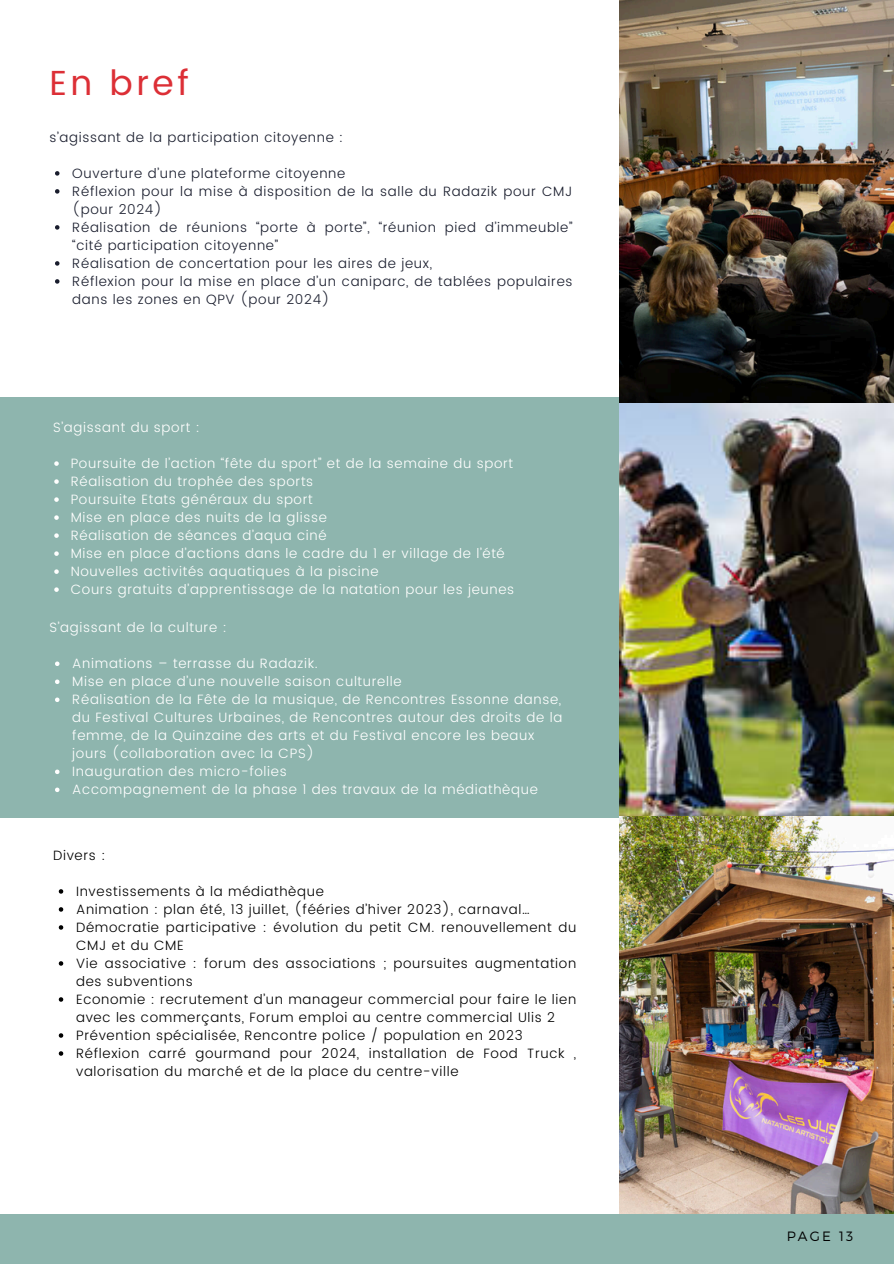
<style>
.page{position:relative;width:894px;height:1264px;background:#fff}
.page>*{position:absolute;margin:0;border:0;box-sizing:border-box;transform-origin:0 0}
.t1{font:34.8px "Poppins";letter-spacing:.1em;color:#dc2f36}
.t2{font:300 13.5px/18px "Poppins";letter-spacing:.05em;color:#000}
.t3{font:300 13.5px/18px "Poppins";letter-spacing:.05em;color:#fff}
.t4{font:300 13.5px/18px "Poppins";letter-spacing:.05em;color:#191d2d}
.t5{font:300 13.5px "Poppins";letter-spacing:.05em;color:#fffffe}
.t6{font:300 13.5px "Montserrat";letter-spacing:.16em;color:#000}
</style>
<div class="page">
<div style="left:0;top:397px;width:893px;height:420px;background:#8eb5ae"></div>
<img style="left:619px;top:0;width:274px;height:1214px">
<div style="left:0;top:1214px;width:893px;height:49px;background:#8eb5ae"></div>
<svg style="left:55px;top:171px;width:4px;height:5px"></svg>
<svg style="left:55px;top:189px;width:4px;height:5px"></svg>
<svg style="left:55px;top:225px;width:4px;height:5px"></svg>
<svg style="left:55px;top:261px;width:4px;height:5px"></svg>
<svg style="left:55px;top:279px;width:4px;height:5px"></svg>
<svg style="left:55px;top:661px;width:4px;height:5px"></svg>
<svg style="left:55px;top:679px;width:4px;height:5px"></svg>
<svg style="left:55px;top:697px;width:4px;height:5px"></svg>
<svg style="left:55px;top:769px;width:4px;height:5px"></svg>
<svg style="left:55px;top:787px;width:4px;height:5px"></svg>
<svg style="left:54px;top:461px;width:5px;height:5px"></svg>
<svg style="left:54px;top:479px;width:5px;height:5px"></svg>
<svg style="left:54px;top:497px;width:5px;height:5px"></svg>
<svg style="left:54px;top:515px;width:5px;height:5px"></svg>
<svg style="left:54px;top:533px;width:5px;height:5px"></svg>
<svg style="left:54px;top:551px;width:5px;height:5px"></svg>
<svg style="left:54px;top:569px;width:5px;height:5px"></svg>
<svg style="left:54px;top:587px;width:5px;height:5px"></svg>
<svg style="left:59px;top:889px;width:4px;height:4px"></svg>
<svg style="left:59px;top:907px;width:4px;height:4px"></svg>
<svg style="left:59px;top:925px;width:4px;height:4px"></svg>
<svg style="left:59px;top:961px;width:4px;height:4px"></svg>
<svg style="left:59px;top:997px;width:4px;height:4px"></svg>
<svg style="left:59px;top:1033px;width:4px;height:4px"></svg>
<svg style="left:59px;top:1051px;width:4px;height:4px"></svg>
<p class="t1" style="left:49px;top:62px;width:141px">En bref</p>
<h1 class="t4" style="left:49px;top:128px;width:295px">s’agissant de la participation citoyenne :</h1>
<p class="t4" style="left:72px;top:164px;width:274px">Ouverture d’une plateforme citoyenne</p>
<p class="t4" style="left:72px;top:182px;width:501px">Réflexion pour la mise à disposition de la salle du Radazik pour CMJ (pour 2024)</p>
<p class="t4" style="left:72px;top:218px;width:501px">Réalisation de réunions “porte à porte”, “réunion pied d’immeuble” “cité participation citoyenne”</p>
<p class="t4" style="left:72px;top:254px;width:361px">Réalisation de concertation pour les aires de jeux,</p>
<p class="t4" style="left:72px;top:272px;width:501px">Réflexion pour la mise en place d’un caniparc, de tablées populaires dans les zones en QPV (pour 2024)</p>
<p class="t5" style="left:53px;top:419px;width:148px">S’agissant du sport :</p>
<p class="t5" style="left:71px;top:455px;width:444px">Poursuite de l’action “fête du sport” et de la semaine du sport</p>
<p class="t5" style="left:71px;top:473px;width:244px">Réalisation du trophée des sports</p>
<p class="t5" style="left:71px;top:491px;width:243px">Poursuite Etats généraux du sport</p>
<p class="t5" style="left:71px;top:509px;width:257px">Mise en place des nuits de la glisse</p>
<p class="t5" style="left:71px;top:527px;width:257px">Réalisation de séances d’aqua ciné</p>
<p class="t5" style="left:71px;top:545px;width:435px">Mise en place d’actions dans le cadre du 1 er village de l’été</p>
<p class="t5" style="left:71px;top:563px;width:309px">Nouvelles activités aquatiques à la piscine</p>
<p class="t5" style="left:71px;top:581px;width:445px">Cours gratuits d’apprentissage de la natation pour les jeunes</p>
<p class="t3" style="left:49px;top:618px;width:179px">S’agissant de la culture :</p>
<p class="t3" style="left:72px;top:654px;width:247px">Animations – terrasse du Radazik.</p>
<p class="t3" style="left:72px;top:672px;width:330px">Mise en place d’une nouvelle saison culturelle</p>
<p class="t3" style="left:72px;top:690px;width:491px">Réalisation de la Fête de la musique, de Rencontres Essonne danse, du Festival Cultures Urbaines, de Rencontres autour des droits de la femme, de la Quinzaine des arts et du Festival encore les beaux jours (collaboration avec la CPS)</p>
<p class="t3" style="left:72px;top:762px;width:216px">Inauguration des micro-folies</p>
<p class="t3" style="left:72px;top:780px;width:467px">Accompagnement de la phase 1 des travaux de la médiathèque</p>
<p class="t2" style="left:53px;top:846px;width:54px">Divers :</p>
<p class="t2" style="left:76px;top:882px;width:249px">Investissements à la médiathèque</p>
<p class="t2" style="left:76px;top:900px;width:455px">Animation : plan été, 13 juillet, (fééries d’hiver 2023), carnaval…</p>
<p class="t2" style="left:76px;top:918px;width:501px">Démocratie participative : évolution du petit CM. renouvellement du<br>CMJ et du CME</p>
<p class="t2" style="left:76px;top:954px;width:501px">Vie associative : forum des associations ; poursuites augmentation des subventions</p>
<p class="t2" style="left:76px;top:990px;width:501px">Economie : recrutement d’un manageur commercial pour faire le lien avec les commerçants, Forum emploi au centre commercial Ulis 2</p>
<p class="t2" style="left:76px;top:1026px;width:448px">Prévention spécialisée, Rencontre police / population en 2023</p>
<p class="t2" style="left:76px;top:1044px;width:501px">Réflexion carré gourmand pour 2024, installation de Food Truck , valorisation du marché et de la place du centre-ville</p>
<p class="t6" style="left:786px;top:1227px;width:68px">PAGE 13</p>
</div>
